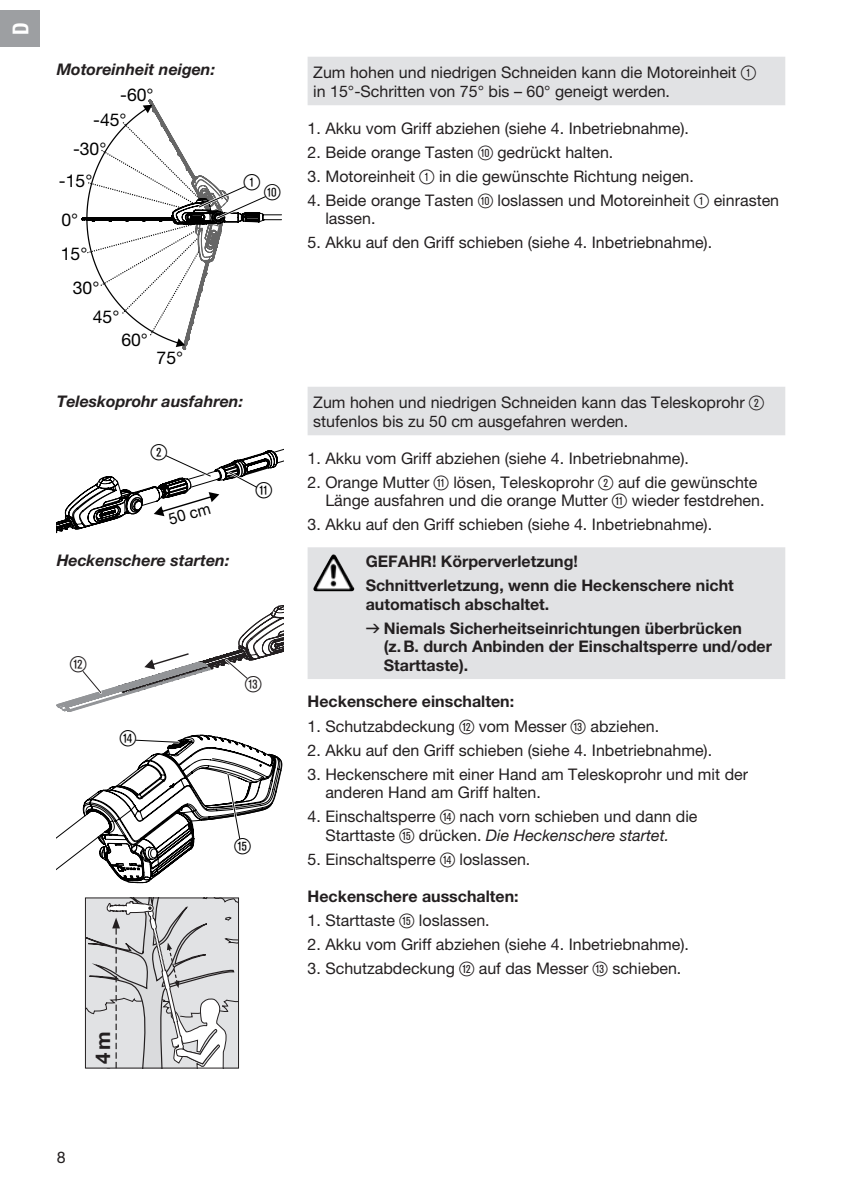
<style>
.page{position:relative;width:842px;height:1191px;background:#fff}
.page>*{position:absolute;margin:0;border:0;box-sizing:border-box;transform-origin:0 0}
.t1{font:22px "Ziffernim Kreisund Quadrat BQ";color:#000}
.t2{font:22px "Ziffernim Kreisund Quadrat BQ";color:#231f20}
.t3{font:22px "GARDENA Pro Bo Cond";color:#fff}
.t4{font:700 20.4px "GARDENA Pro";color:#231f20}
.t5{font:17.6px "GARDENA Pro";color:#000}
.t6{font:16px/18.4px "GARDENA Pro";color:#231f20}
.t7{font:700 16px/24px "GARDENA Pro";color:#231f20}
.t8{font:italic 700 16px "GARDENA Pro";color:#231f20}
.t9{font:16px "GARDENA Pro";color:#000;scale:.96 1}
.s1{font-family:"Ziffernim Kreisund Quadrat BQ";font-size:20px}
.s2{font-family:"Formdruck";font-weight:400}
.s3{font-style:italic}
</style>
<div class="page">
<svg style="left:308px;top:57px;width:477px;height:622px"></svg>
<svg style="left:81px;top:99px;width:201px;height:251px"></svg>
<svg style="left:57px;top:449px;width:226px;height:84px"></svg>
<svg style="left:57px;top:605px;width:226px;height:107px"></svg>
<svg style="left:57px;top:734px;width:226px;height:149px"></svg>
<svg style="left:87px;top:899px;width:150px;height:167px;background:#d1d1d3"></svg>
<div style="left:85px;top:897px;width:154px;height:171px;border:1px solid #231f20"></div>
<img style="left:315px;top:554px;width:18px;height:31px">
<div style="left:0;top:11px;width:40px;height:36px;background:#9d9fa2"></div>
<h1 class="t3" style="left:7px;top:35px;width:14px;rotate:-90deg">D</h1>
<p class="t8" style="left:57px;top:60px;width:160px">Motoreinheit neigen:</p>
<p class="t5" style="left:120px;top:84px;width:35px">-60°</p>
<p class="t5" style="left:93px;top:109px;width:35px">-45°</p>
<p class="t5" style="left:73px;top:138px;width:35px">-30°</p>
<p class="t5" style="left:59px;top:170px;width:35px">-15°</p>
<p class="t5" style="left:62px;top:209px;width:18px">0°</p>
<p class="t5" style="left:61px;top:243px;width:28px">15°</p>
<p class="t5" style="left:73px;top:277px;width:28px">30°</p>
<p class="t5" style="left:93px;top:306px;width:28px">45°</p>
<p class="t5" style="left:121px;top:329px;width:28px">60°</p>
<p class="t5" style="left:157px;top:347px;width:28px">75°</p>
<h1 class="t1" style="left:244px;top:170px;width:18px">1</h1>
<h1 class="t1" style="left:264px;top:180px;width:18px">0</h1>
<p class="t8" style="left:57px;top:391px;width:188px">Teleskoprohr ausfahren:</p>
<h1 class="t1" style="left:151px;top:439px;width:18px">2</h1>
<p class="t9" style="left:166px;top:510px;width:46px;rotate:-16deg">50 cm</p>
<p class="t8" style="left:57px;top:550px;width:174px">Heckenschere starten:</p>
<h1 class="t1" style="left:256px;top:478px;width:18px">Q</h1>
<h1 class="t2" style="left:70px;top:652px;width:18px">W</h1>
<h1 class="t1" style="left:120px;top:726px;width:18px">R</h1>
<h1 class="t2" style="left:245px;top:671px;width:18px">E</h1>
<p class="t6" style="left:57px;top:1147px;width:10px">8</p>
<p class="t4" style="left:90px;top:1113px;width:84px;rotate:-90deg">max. 4 m</p>
<h1 class="t1" style="left:234px;top:833px;width:18px">T</h1>
<p class="t6" style="left:313px;top:63px;width:444px">Zum hohen und niedrigen Schneiden kann die Motoreinheit <span class="s1">1 </span>in 15°-Schritten von 75° bis – 60° geneigt werden.</p>
<p class="t6" style="left:308px;top:119px;width:383px">1. Akku vom Griff abziehen (siehe 4. Inbetriebnahme).</p>
<p class="t6" style="left:308px;top:143px;width:307px">2. Beide orange Tasten <span class="s1">0</span> gedrückt halten.</p>
<p class="t6" style="left:308px;top:167px;width:388px">3. Motoreinheit <span class="s1">1</span> in die gewünschte Richtung neigen.</p>
<p class="t6" style="left:325px;top:191px;width:455px;text-indent:-18px">4. Beide orange Tasten <span class="s1">0</span> loslassen und Motoreinheit <span class="s1">1</span> einrasten lassen.</p>
<p class="t6" style="left:308px;top:233px;width:406px">5. Akku auf den Griff schieben (siehe 4. Inbetriebnahme).</p>
<p class="t6" style="left:313px;top:393px;width:452px">Zum hohen und niedrigen Schneiden kann das Teleskoprohr <span class="s1">2 </span>stufenlos bis zu 50 cm ausgefahren werden.</p>
<p class="t6" style="left:308px;top:448px;width:383px">1. Akku vom Griff abziehen (siehe 4. Inbetriebnahme).</p>
<p class="t6" style="left:325px;top:473px;width:441px;text-indent:-18px">2. Orange Mutter <span class="s1">Q</span> lösen, Teleskoprohr <span class="s1">2</span> auf die gewünschte<br>Länge ausfahren und die orange Mutter <span class="s1">Q</span> wieder festdrehen.</p>
<p class="t6" style="left:308px;top:515px;width:406px">3. Akku auf den Griff schieben (siehe 4. Inbetriebnahme).</p>
<p class="t7" style="left:366px;top:549px;width:370px">GEFAHR! Körperverletzung!<br>Schnittverletzung, wenn die Heckenschere nicht</p>
<p class="t7" style="left:366px;top:591px;width:378px">automatisch abschaltet.<br><span class="s2">v</span> Niemals Sicherheitseinrichtungen überbrücken</p>
<p class="t7" style="left:384px;top:637px;width:390px;line-height:18.4px">(z.B. durch Anbinden der Einschaltsperre und/oder<br>Starttaste).</p>
<p class="t7" style="left:308px;top:689px;width:208px">Heckenschere einschalten:</p>
<p class="t6" style="left:308px;top:716px;width:353px">1. Schutzabdeckung <span class="s1">W</span> vom Messer <span class="s1">E</span> abziehen.</p>
<p class="t6" style="left:308px;top:740px;width:406px">2. Akku auf den Griff schieben (siehe 4. Inbetriebnahme).</p>
<p class="t6" style="left:325px;top:764px;width:424px;text-indent:-18px">3. Heckenschere mit einer Hand am Teleskoprohr und mit der anderen Hand am Griff halten.</p>
<p class="t6" style="left:325px;top:807px;width:374px;text-indent:-18px">4. Einschaltsperre <span class="s1">R</span> nach vorn schieben und dann die<br>Starttaste <span class="s1">T</span> drücken. <span class="s3">Die Heckenschere startet.</span></p>
<p class="t6" style="left:308px;top:849px;width:224px">5. Einschaltsperre <span class="s1">R</span> loslassen.</p>
<p class="t7" style="left:308px;top:883px;width:212px">Heckenschere ausschalten:</p>
<p class="t6" style="left:308px;top:910px;width:184px">1. Starttaste <span class="s1">T</span> loslassen.</p>
<p class="t6" style="left:308px;top:934px;width:383px">2. Akku vom Griff abziehen (siehe 4. Inbetriebnahme).</p>
<p class="t6" style="left:308px;top:958px;width:375px">3. Schutzabdeckung <span class="s1">W</span> auf das Messer <span class="s1">E</span> schieben.</p>
</div>
